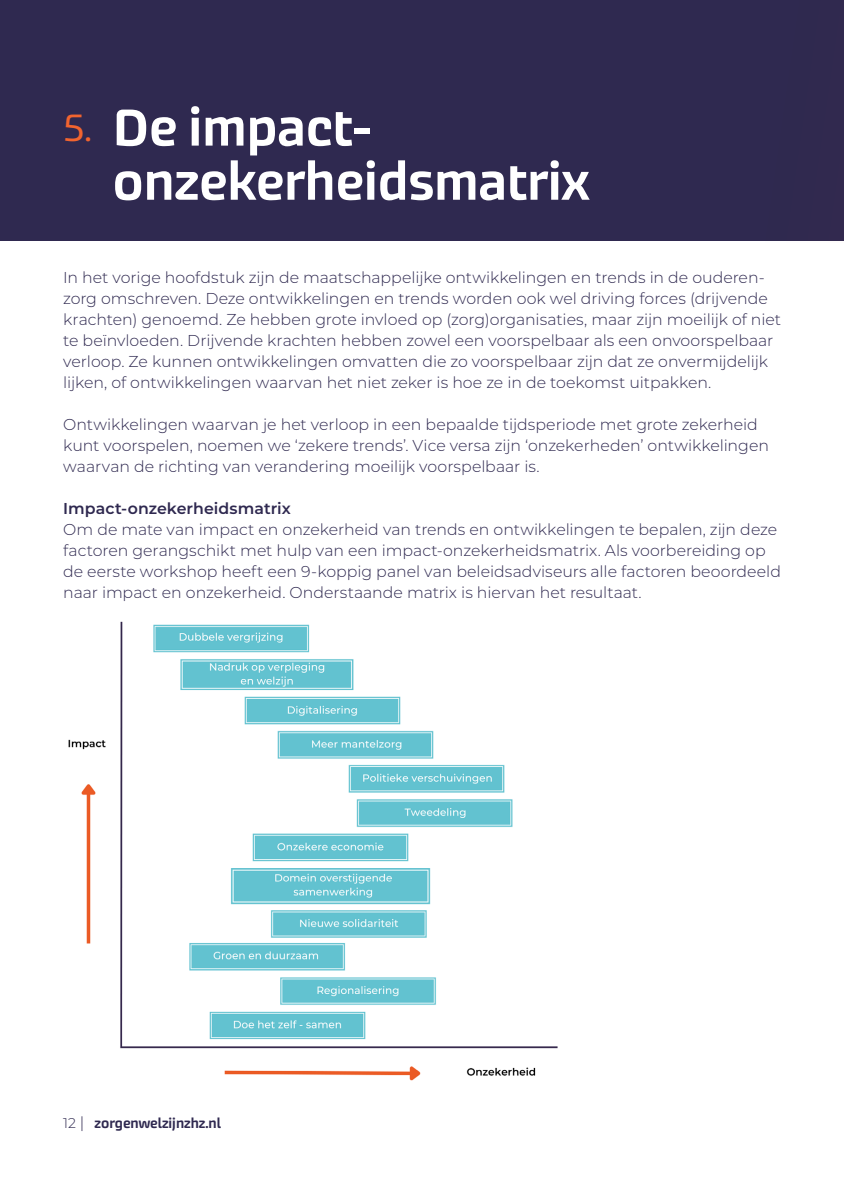
<style>
.page{position:relative;width:844px;height:1191px;background:#fff}
.page>*{position:absolute;margin:0;border:0;box-sizing:border-box;transform-origin:0 0}
.t1{font:500 52.5px "Akceler Aalt";color:#fff}
.t2{font:38.5px "Akceler Aalt";color:#f2642f}
.t3{font:300 15.75px/21px "Montserrat";color:#2f2950}
.t4{font:600 15.75px "Montserrat";letter-spacing:.005em;color:#2f2950}
.t5{font:500 14px "Akceler Aalt";color:#2f2950}
.s1{font-family:"Montserrat";font-weight:300}
.s2{font-family:"Montserrat";font-weight:300;font-size:15.75px}
</style>
<div class="page">
<div style="left:0;top:0;width:843px;height:243px;background:#2f2950"></div>
<img style="left:68px;top:622px;width:489px;height:459px">
<p class="t2" style="left:63px;top:99px;width:30px">5.</p>
<p class="t1" style="left:113px;top:87px;width:261px">De impact-</p>
<p class="t1" style="left:113px;top:141px;width:478px">onzekerheidsmatrix</p>
<p class="t3" style="left:63px;top:267px;width:719px">In het vorige hoofdstuk zijn de maatschappelijke ontwikkelingen en trends in de ouderen&shy;zorg omschreven. Deze ontwikkelingen en trends worden ook wel driving forces (drijvende krachten) genoemd. Ze hebben grote invloed op (zorg)organisaties, maar zijn moeilijk of niet te beïnvloeden. Drijvende krachten hebben zowel een voorspelbaar als een onvoorspelbaar verloop. Ze kunnen ontwikkelingen omvatten die zo voorspelbaar zijn dat ze onvermijdelijk lijken, of ontwikkelingen waarvan het niet zeker is hoe ze in de toekomst uitpakken.</p>
<p class="t3" style="left:63px;top:414px;width:707px">Ontwikkelingen waarvan je het verloop in een bepaalde tijdsperiode met grote zekerheid kunt voorspelen, noemen we ‘zekere trends’. Vice versa zijn ‘onzekerheden’ ontwikkelingen waarvan de richting van verandering moeilijk voorspelbaar is.</p>
<p class="t4" style="left:63px;top:497px;width:229px">Impact-onzekerheidsmatrix</p>
<p class="t3" style="left:63px;top:519px;width:719px">Om de mate van impact en onzekerheid van trends en ontwikkelingen te bepalen, zijn deze factoren gerangschikt met hulp van een impact-onzekerheidsmatrix. Als voorbereiding op de eerste workshop heeft een 9-koppig panel van beleidsadviseurs alle factoren beoordeeld naar impact en onzekerheid. Onderstaande matrix is hiervan het resultaat.</p>
<p class="t5" style="left:63px;top:1112px;width:159px"><span class="s1">12</span> <span class="s2">|</span> zorgenwelzijnzhz.nl</p>
</div>
